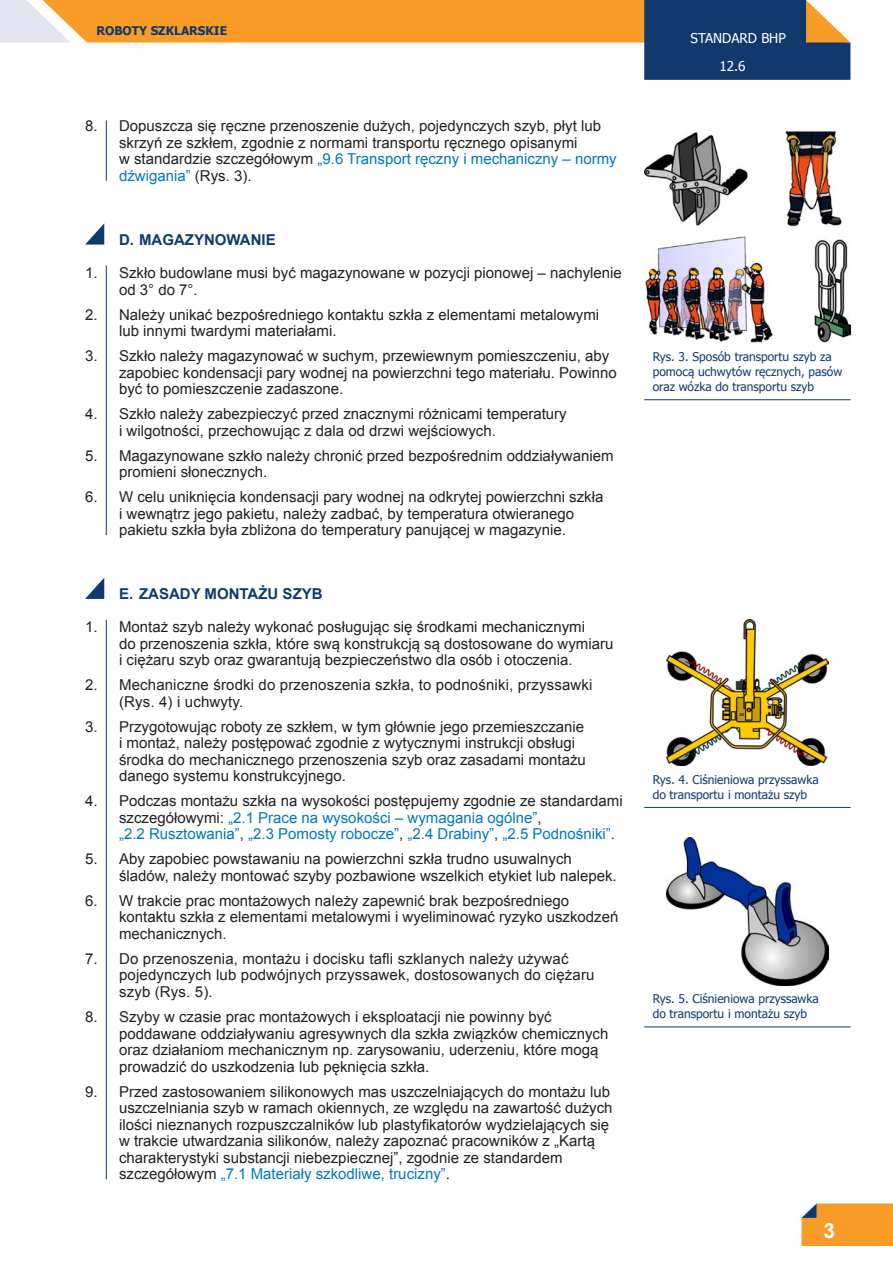
<style>
.page{position:relative;width:893px;height:1263px;background:#fff}
.page>*{position:absolute;margin:0;border:0;box-sizing:border-box;transform-origin:0 0}
.tekst{font:700 21px "Arial";color:#fff}
.Tekst_numerowany{font:15px/16.5px "Arial";color:#231f20}
.Tekst_numerowany-2{font:15px/16.5px "Arial";color:#0077c0}
.Tytulik{font:700 15px "Arial";color:#11396e}
.t1{font:13.5px "Tahoma";color:#fff}
.podpis_zdjęcia{font:12px/15px "Tahoma";color:#11396e}
.t2{font:700 12px "Tahoma";color:#11396e}
.s1{color:#0077c0}
.s2{color:#231f20}
</style>
<div class="page">
<svg style="left:801px;top:1203px;width:92px;height:43px;background:#f19d32"></svg>
<svg style="left:0;top:0;width:850px;height:80px"></svg>
<hr style="left:106px;top:120px;width:1px;height:61px;background:#11396e">
<hr style="left:106px;top:265px;width:1px;height:270px;background:#11396e">
<hr style="left:106px;top:620px;width:1px;height:559px;background:#11396e">
<svg style="left:85px;top:223px;width:19px;height:22px"></svg>
<svg style="left:85px;top:578px;width:19px;height:21px"></svg>
<hr style="left:644px;top:399px;width:206px;height:1px;background:#11396e">
<img style="left:644px;top:130px;width:198px;height:97px">
<img style="left:644px;top:237px;width:206px;height:106px">
<hr style="left:644px;top:807px;width:206px;height:1px;background:#11396e">
<hr style="left:644px;top:1026px;width:206px;height:1px;background:#11396e">
<img style="left:667px;top:620px;width:161px;height:146px">
<img style="left:667px;top:838px;width:161px;height:147px">
<p class="t2" style="left:96px;top:23px;width:132px">ROBOTY SZKLARSKIE</p>
<p class="Tekst_numerowany" style="left:119px;top:118px;width:499px;text-indent:-34px">8. Dopuszcza się ręczne przenoszenie dużych, pojedynczych szyb, płyt lub skrzyń ze szkłem, zgodnie z normami transportu ręcznego opisanymi<br>w standardzie szczegółowym <span class="s1">„9.6 Transport ręczny i mechaniczny – normy dźwigania”</span> (Rys. 3).</p>
<p class="Tytulik" style="left:119px;top:229px;width:158px">D. MAGAZYNOWANIE</p>
<p class="Tekst_numerowany" style="left:119px;top:265px;width:504px;text-indent:-34px">1. Szkło budowlane musi być magazynowane w pozycji pionowej – nachylenie od 3° do 7°.</p>
<p class="Tekst_numerowany" style="left:119px;top:306px;width:482px;text-indent:-34px">2. Należy unikać bezpośredniego kontaktu szkła z elementami metalowymi lub innymi twardymi materiałami.</p>
<p class="Tekst_numerowany" style="left:119px;top:348px;width:499px;text-indent:-34px">3. Szkło należy magazynować w suchym, przewiewnym pomieszczeniu, aby zapobiec kondensacji pary wodnej na powierzchni tego materiału. Powinno być to pomieszczenie zadaszone.</p>
<p class="Tekst_numerowany" style="left:119px;top:406px;width:449px;text-indent:-34px">4. Szkło należy zabezpieczyć przed znacznymi różnicami temperatury i wilgotności, przechowując z dala od drzwi wejściowych.</p>
<p class="Tekst_numerowany" style="left:119px;top:447px;width:496px;text-indent:-34px">5. Magazynowane szkło należy chronić przed bezpośrednim oddziaływaniem promieni słonecznych.</p>
<p class="Tekst_numerowany" style="left:85px;top:489px;width:520px;text-align:center">6. W celu uniknięcia kondensacji pary wodnej na odkrytej powierzchni szkła i wewnątrz jego pakietu, należy zadbać, by temperatura otwieranego<br>pakietu szkła była zbliżona do temperatury panującej w magazynie.</p>
<p class="Tytulik" style="left:119px;top:584px;width:205px">E. ZASADY MONTAŻU SZYB</p>
<p class="Tekst_numerowany" style="left:119px;top:619px;width:496px;text-indent:-34px">1. Montaż szyb należy wykonać posługując się środkami mechanicznymi<br>do przenoszenia szkła, które swą konstrukcją są dostosowane do wymiaru i ciężaru szyb oraz gwarantują bezpieczeństwo dla osób i otoczenia.</p>
<p class="Tekst_numerowany" style="left:119px;top:677px;width:475px;text-indent:-34px">2. Mechaniczne środki do przenoszenia szkła, to podnośniki, przyssawki (Rys. 4) i uchwyty.</p>
<p class="Tekst_numerowany" style="left:119px;top:718px;width:468px;text-indent:-34px">3. Przygotowując roboty ze szkłem, w tym głównie jego przemieszczanie i montaż, należy postępować zgodnie z wytycznymi instrukcji obsługi środka do mechanicznego przenoszenia szyb oraz zasadami montażu danego systemu konstrukcyjnego.</p>
<p class="Tekst_numerowany-2" style="left:119px;top:793px;width:505px;text-indent:-34px"><span class="s2">4. Podczas montażu szkła na wysokości postępujemy zgodnie ze standardami szczegółowymi:</span> „2.1 Prace na wysokości – wymagania ogólne”<span class="s2">,<br></span>„2.2 Rusztowania”<span class="s2">,</span> „2.3 Pomosty robocze”<span class="s2">,</span> „2.4 Drabiny”<span class="s2">,</span> „2.5 Podnośniki”<span class="s2">.</span></p>
<p class="Tekst_numerowany" style="left:119px;top:851px;width:499px;text-indent:-34px">5. Aby zapobiec powstawaniu na powierzchni szkła trudno usuwalnych śladów, należy montować szyby pozbawione wszelkich etykiet lub nalepek.</p>
<p class="Tekst_numerowany" style="left:119px;top:893px;width:501px;text-indent:-34px">6. W trakcie prac montażowych należy zapewnić brak bezpośredniego kontaktu szkła z elementami metalowymi i wyeliminować ryzyko uszkodzeń mechanicznych.</p>
<p class="Tekst_numerowany" style="left:119px;top:951px;width:477px;text-indent:-34px">7. Do przenoszenia, montażu i docisku tafli szklanych należy używać pojedynczych lub podwójnych przyssawek, dostosowanych do ciężaru szyb (Rys. 5).</p>
<p class="Tekst_numerowany" style="left:119px;top:1009px;width:491px;text-indent:-34px">8. Szyby w czasie prac montażowych i eksploatacji nie powinny być poddawane oddziaływaniu agresywnych dla szkła związków chemicznych oraz działaniom mechanicznym np. zarysowaniu, uderzeniu, które mogą prowadzić do uszkodzenia lub pęknięcia szkła.</p>
<p class="Tekst_numerowany" style="left:119px;top:1083px;width:495px;text-indent:-34px">9. Przed zastosowaniem silikonowych mas uszczelniających do montażu lub uszczelniania szyb w ramach okiennych, ze względu na zawartość dużych ilości nieznanych rozpuszczalników lub plastyfikatorów wydzielających się w trakcie utwardzania silikonów, należy zapoznać pracowników z „Kartą charakterystyki substancji niebezpiecznej”, zgodnie ze standardem szczegółowym <span class="s1">„7.1 Materiały szkodliwe, trucizny”</span>.</p>
<p class="t1" style="left:691px;top:29px;width:97px">STANDARD BHP</p>
<p class="t1" style="left:719px;top:57px;width:28px">12.6</p>
<p class="podpis_zdjęcia" style="left:653px;top:348px;width:191px">Rys. 3. Sposób transportu szyb za pomocą uchwytów ręcznych, pasów oraz wózka do transportu szyb</p>
<p class="podpis_zdjęcia" style="left:653px;top:771px;width:167px">Rys. 4. Ciśnieniowa przyssawka do transportu i montażu szyb</p>
<p class="podpis_zdjęcia" style="left:653px;top:991px;width:168px">Rys. 5. Ciśnieniowa przyssawka do transportu i montażu szyb</p>
<p class="tekst" style="left:823px;top:1217px;width:13px">3</p>
</div>
